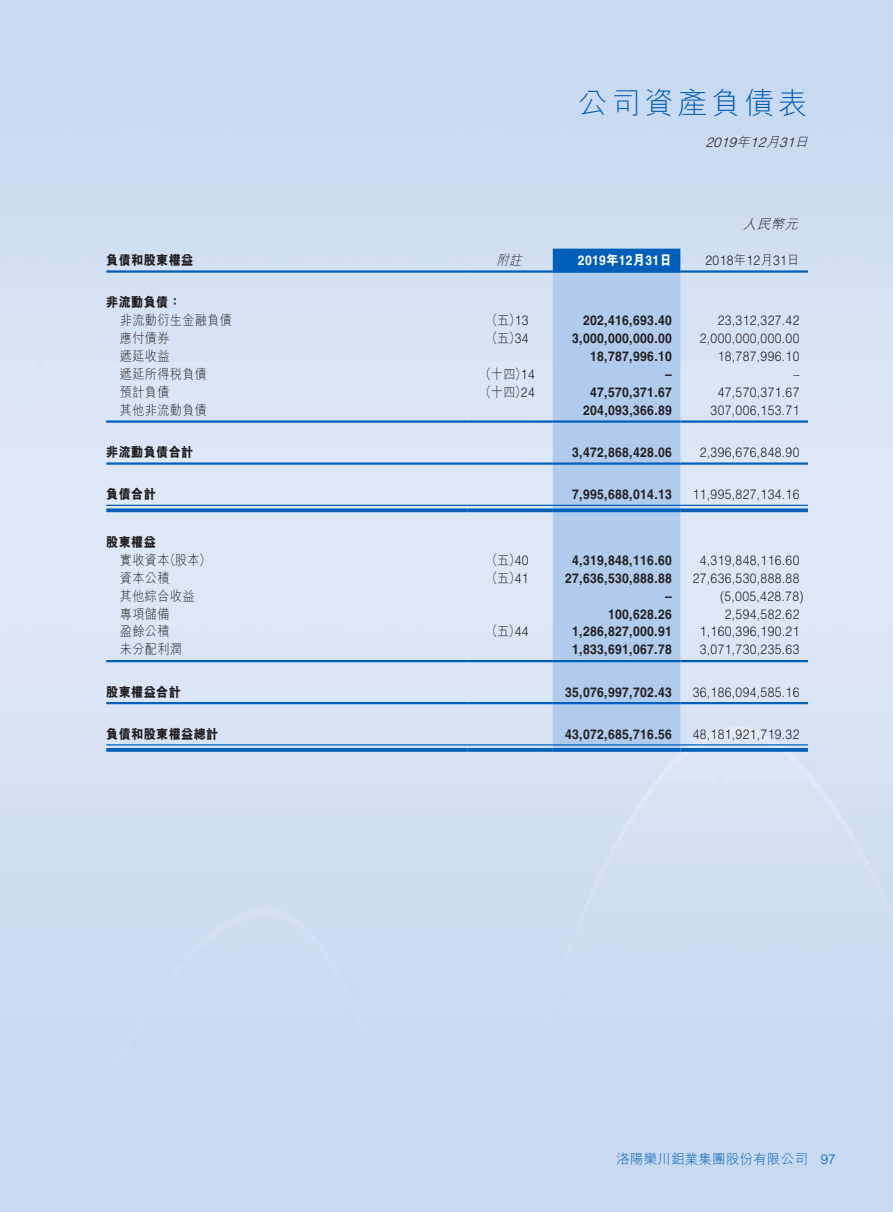
<style>
.page{position:relative;width:893px;height:1212px;background:#fff}
.page>*{position:absolute;margin:0;border:0;box-sizing:border-box;transform-origin:0 0}
.t1{font:300 30px "M Hei HK";letter-spacing:.115em;color:#005fb9}
.t2{font:300 13.5px "Helvetica LT Std";letter-spacing:.03em;color:#231f20;scale:.9 1}
.t3{font:700 13.5px "Helvetica LT Std";letter-spacing:.03em;color:#231f20;scale:.9 1}
.t4{font:300 13.5px "M Hei HK";letter-spacing:.03em;color:#231f20;scale:.9 1}
.t5{font:800 13.5px "M Hei HK";letter-spacing:.03em;color:#231f20;scale:.9 1}
.t6{font:300 13.5px "M Hei HK";letter-spacing:.015em;color:#005fb9}
.t7{font:italic 300 13.5px "Helvetica LT Std";color:#231f20}
.t8{font:700 13.5px "Helvetica LT Std";letter-spacing:.03em;color:#fff;scale:.9 1}
.t9{font:italic 300 13.5px "M Hei HK";color:#231f20}
.t10{font:italic 300 13.5px "M Hei HK";color:#231f20;scale:.9 1}
.s1{font-family:"M Hei HK"}
.s2{font-family:"M Hei HK";font-weight:800}
.s3{font-family:"Helvetica LT Std"}
</style>
<div class="page">
<img style="left:0;top:0;width:893px;height:1212px">
<div style="left:553px;top:249px;width:127px;height:21px;background:#005fb9"></div>
<div style="left:553px;top:273px;width:127px;height:475px;background:#b0cbeb"></div>
<hr style="left:106px;top:270px;width:362px;height:3px;background:#005fb9">
<hr style="left:468px;top:270px;width:85px;height:3px;background:#005fb9">
<hr style="left:553px;top:270px;width:127px;height:3px;background:#005fb9">
<hr style="left:680px;top:270px;width:128px;height:3px;background:#005fb9">
<hr style="left:106px;top:420px;width:362px;height:3px;background:#005fb9">
<hr style="left:468px;top:420px;width:85px;height:3px;background:#005fb9">
<hr style="left:553px;top:420px;width:127px;height:3px;background:#005fb9">
<hr style="left:680px;top:420px;width:128px;height:3px;background:#005fb9">
<hr style="left:106px;top:462px;width:362px;height:3px;background:#005fb9">
<hr style="left:468px;top:462px;width:85px;height:3px;background:#005fb9">
<hr style="left:553px;top:462px;width:127px;height:3px;background:#005fb9">
<hr style="left:680px;top:462px;width:128px;height:3px;background:#005fb9">
<hr style="left:106px;top:505px;width:362px;height:1px;background:#005fb9">
<svg style="left:106px;top:508px;width:362px;height:4px"></svg>
<hr style="left:468px;top:505px;width:85px;height:1px;background:#005fb9">
<svg style="left:468px;top:508px;width:85px;height:4px"></svg>
<hr style="left:553px;top:505px;width:127px;height:1px;background:#005fb9">
<svg style="left:553px;top:508px;width:127px;height:4px"></svg>
<hr style="left:680px;top:505px;width:128px;height:1px;background:#005fb9">
<svg style="left:680px;top:508px;width:128px;height:4px"></svg>
<hr style="left:106px;top:660px;width:362px;height:2px;background:#005fb9">
<hr style="left:468px;top:660px;width:85px;height:2px;background:#005fb9">
<hr style="left:553px;top:660px;width:127px;height:2px;background:#005fb9">
<hr style="left:680px;top:660px;width:128px;height:2px;background:#005fb9">
<hr style="left:106px;top:702px;width:362px;height:2px;background:#005fb9">
<hr style="left:468px;top:702px;width:85px;height:2px;background:#005fb9">
<hr style="left:553px;top:702px;width:127px;height:2px;background:#005fb9">
<hr style="left:680px;top:702px;width:128px;height:2px;background:#005fb9">
<hr style="left:106px;top:744px;width:362px;height:1px;background:#005fb9">
<svg style="left:106px;top:748px;width:362px;height:4px"></svg>
<hr style="left:468px;top:744px;width:85px;height:1px;background:#005fb9">
<svg style="left:468px;top:748px;width:85px;height:4px"></svg>
<hr style="left:553px;top:744px;width:127px;height:1px;background:#005fb9">
<svg style="left:553px;top:748px;width:127px;height:4px"></svg>
<hr style="left:680px;top:744px;width:128px;height:1px;background:#005fb9">
<svg style="left:680px;top:748px;width:128px;height:4px"></svg>
<h1 class="t1" style="left:577px;top:88px;width:232px">公司資產負債表</h1>
<p class="t7" style="left:705px;top:134px;width:108px">2019<span class="s1">年</span>12<span class="s1">月</span>31<span class="s1">日</span></p>
<p class="t9" style="left:743px;top:217px;width:60px">人民幣元</p>
<p class="t5" style="left:106px;top:253px;width:98px">負債和股東權益</p>
<p class="t10" style="left:497px;top:253px;width:33px">附註</p>
<p class="t8" style="left:578px;top:252px;width:106px">2019<span class="s2">年</span>12<span class="s2">月</span>31<span class="s2">日</span></p>
<p class="t2" style="left:705px;top:252px;width:106px">2018<span class="s1">年</span>12<span class="s1">月</span>31<span class="s1">日</span></p>
<p class="t5" style="left:106px;top:295px;width:84px">非流動負債：</p>
<p class="t4" style="left:120px;top:313px;width:126px">非流動衍生金融負債</p>
<p class="t4" style="left:486px;top:313px;width:49px">（五）<span class="s3">13</span></p>
<p class="t3" style="left:583px;top:312px;width:100px">202,416,693.40</p>
<p class="t2" style="left:718px;top:312px;width:92px">23,312,327.42</p>
<p class="t4" style="left:120px;top:331px;width:57px">應付債券</p>
<p class="t4" style="left:486px;top:331px;width:49px">（五）<span class="s3">34</span></p>
<p class="t3" style="left:572px;top:330px;width:112px">3,000,000,000.00</p>
<p class="t2" style="left:700px;top:330px;width:112px">2,000,000,000.00</p>
<p class="t4" style="left:120px;top:349px;width:57px">遞延收益</p>
<p class="t3" style="left:590px;top:348px;width:92px">18,787,996.10</p>
<p class="t2" style="left:718px;top:348px;width:92px">18,787,996.10</p>
<p class="t4" style="left:120px;top:367px;width:98px">遞延所得稅負債</p>
<p class="t4" style="left:480px;top:367px;width:63px">（十四）<span class="s3">14</span></p>
<p class="t3" style="left:665px;top:366px;width:9px">–</p>
<p class="t2" style="left:793px;top:366px;width:8px">–</p>
<p class="t4" style="left:120px;top:385px;width:57px">預計負債</p>
<p class="t4" style="left:480px;top:385px;width:63px">（十四）<span class="s3">24</span></p>
<p class="t3" style="left:590px;top:384px;width:92px">47,570,371.67</p>
<p class="t2" style="left:718px;top:384px;width:92px">47,570,371.67</p>
<p class="t4" style="left:120px;top:403px;width:98px">其他非流動負債</p>
<p class="t3" style="left:583px;top:402px;width:100px">204,093,366.89</p>
<p class="t2" style="left:711px;top:402px;width:100px">307,006,153.71</p>
<p class="t5" style="left:106px;top:445px;width:98px">非流動負債合計</p>
<p class="t3" style="left:572px;top:444px;width:112px">3,472,868,428.06</p>
<p class="t2" style="left:700px;top:444px;width:112px">2,396,676,848.90</p>
<p class="t5" style="left:106px;top:487px;width:57px">負債合計</p>
<p class="t3" style="left:572px;top:486px;width:112px">7,995,688,014.13</p>
<p class="t2" style="left:693px;top:486px;width:120px">11,995,827,134.16</p>
<p class="t5" style="left:106px;top:535px;width:57px">股東權益</p>
<p class="t4" style="left:120px;top:553px;width:103px">實收資本（股本）</p>
<p class="t4" style="left:486px;top:553px;width:49px">（五）<span class="s3">40</span></p>
<p class="t3" style="left:572px;top:551px;width:112px">4,319,848,116.60</p>
<p class="t2" style="left:700px;top:551px;width:112px">4,319,848,116.60</p>
<p class="t4" style="left:120px;top:571px;width:57px">資本公積</p>
<p class="t4" style="left:486px;top:571px;width:49px">（五）<span class="s3">41</span></p>
<p class="t3" style="left:565px;top:569px;width:120px">27,636,530,888.88</p>
<p class="t2" style="left:693px;top:569px;width:120px">27,636,530,888.88</p>
<p class="t4" style="left:120px;top:589px;width:84px">其他綜合收益</p>
<p class="t3" style="left:665px;top:587px;width:9px">–</p>
<p class="t2" style="left:720px;top:587px;width:94px">(5,005,428.78)</p>
<p class="t4" style="left:120px;top:607px;width:57px">專項儲備</p>
<p class="t3" style="left:608px;top:605px;width:72px">100,628.26</p>
<p class="t2" style="left:725px;top:605px;width:84px">2,594,582.62</p>
<p class="t4" style="left:120px;top:625px;width:57px">盈餘公積</p>
<p class="t4" style="left:486px;top:625px;width:49px">（五）<span class="s3">44</span></p>
<p class="t3" style="left:572px;top:623px;width:112px">1,286,827,000.91</p>
<p class="t2" style="left:700px;top:623px;width:112px">1,160,396,190.21</p>
<p class="t4" style="left:120px;top:643px;width:71px">未分配利潤</p>
<p class="t3" style="left:572px;top:641px;width:112px">1,833,691,067.78</p>
<p class="t2" style="left:700px;top:641px;width:112px">3,071,730,235.63</p>
<p class="t5" style="left:106px;top:685px;width:84px">股東權益合計</p>
<p class="t3" style="left:565px;top:683px;width:120px">35,076,997,702.43</p>
<p class="t2" style="left:693px;top:683px;width:120px">36,186,094,585.16</p>
<p class="t5" style="left:106px;top:727px;width:126px">負債和股東權益總計</p>
<p class="t3" style="left:565px;top:725px;width:120px">43,072,685,716.56</p>
<p class="t2" style="left:693px;top:725px;width:120px">48,181,921,719.32</p>
<p class="t6" style="left:616px;top:1152px;width:221px">洛陽欒川鉬業集團股份有限公司 <span class="s3">97</span></p>
</div>
